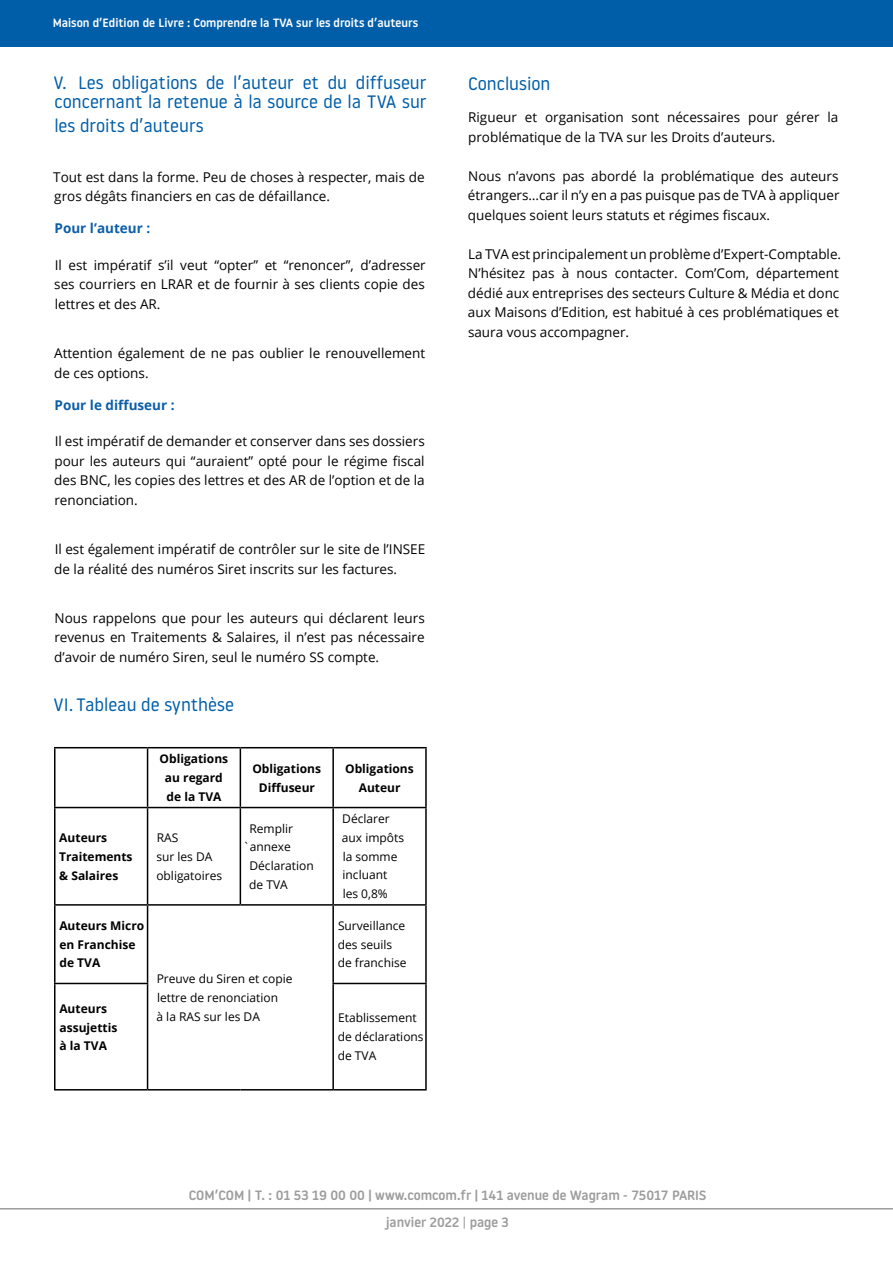
<style>
.page{position:relative;width:893px;height:1263px;background:#fff}
.page>*{position:absolute;margin:0;border:0;box-sizing:border-box;transform-origin:0 0}
.t1{font:18px/19.5px "Roway Round";color:#005ea9}
.t2{font:13.5px/19.5px "Open Sans";color:#020203}
.t3{font:500 13.5px/26.8px "Roway Round";color:#9d9d9d;text-align:center}
.t4{font:700 13.5px "Open Sans";color:#0c5ea9}
.t5{font:12px/18.8px "Open Sans";color:#000}
.t6{font:700 12px/18.8px "Open Sans";color:#000;text-align:center}
.t7{font:500 12px "Roway Round";color:#fefefe}
.s1{font-weight:400}
</style>
<div class="page">
<div style="left:0;top:0;width:893px;height:47px;background:#005ea9"></div>
<hr style="left:0;top:1208px;width:893px;height:1px;background:#9d9d9d">
<hr style="left:54px;top:747px;width:94px;height:1px;background:#000">
<hr style="left:54px;top:748px;width:2px;height:59px;background:#000">
<hr style="left:148px;top:747px;width:92px;height:1px;background:#000">
<hr style="left:147px;top:748px;width:1px;height:59px;background:#000">
<hr style="left:240px;top:747px;width:93px;height:1px;background:#000">
<hr style="left:240px;top:748px;width:1px;height:59px;background:#000">
<hr style="left:333px;top:747px;width:94px;height:1px;background:#000">
<hr style="left:332px;top:748px;width:2px;height:59px;background:#000">
<hr style="left:425px;top:748px;width:2px;height:59px;background:#000">
<hr style="left:54px;top:807px;width:94px;height:1px;background:#000">
<hr style="left:54px;top:808px;width:2px;height:96px;background:#000">
<hr style="left:148px;top:807px;width:92px;height:1px;background:#000">
<hr style="left:147px;top:808px;width:1px;height:96px;background:#000">
<hr style="left:240px;top:807px;width:93px;height:1px;background:#000">
<hr style="left:240px;top:808px;width:1px;height:96px;background:#000">
<hr style="left:333px;top:807px;width:94px;height:1px;background:#000">
<hr style="left:332px;top:808px;width:2px;height:96px;background:#000">
<hr style="left:425px;top:808px;width:2px;height:96px;background:#000">
<hr style="left:54px;top:904px;width:94px;height:2px;background:#000">
<hr style="left:54px;top:906px;width:2px;height:77px;background:#000">
<hr style="left:148px;top:904px;width:92px;height:2px;background:#000">
<hr style="left:147px;top:906px;width:1px;height:77px;background:#000">
<hr style="left:240px;top:904px;width:93px;height:2px;background:#000">
<hr style="left:333px;top:904px;width:94px;height:2px;background:#000">
<hr style="left:332px;top:906px;width:2px;height:77px;background:#000">
<hr style="left:425px;top:906px;width:2px;height:77px;background:#000">
<hr style="left:54px;top:983px;width:94px;height:1px;background:#000">
<hr style="left:54px;top:984px;width:2px;height:105px;background:#000">
<hr style="left:147px;top:984px;width:1px;height:105px;background:#000">
<hr style="left:332px;top:983px;width:95px;height:1px;background:#000">
<hr style="left:332px;top:984px;width:2px;height:105px;background:#000">
<hr style="left:425px;top:984px;width:2px;height:105px;background:#000">
<hr style="left:54px;top:1089px;width:94px;height:1px;background:#000">
<hr style="left:148px;top:1089px;width:92px;height:1px;background:#000">
<hr style="left:240px;top:1089px;width:93px;height:1px;background:#000">
<hr style="left:333px;top:1089px;width:94px;height:1px;background:#000">
<p class="t7" style="left:53px;top:14px;width:367px">Maison d’Edition de Livre : Comprendre la TVA sur les droits d’auteurs</p>
<h1 class="t1" style="left:54px;top:72px;width:375px">V. Les obligations de l’auteur et du diffuseur concernant la retenue à la source de la TVA sur</h1>
<h1 class="t1" style="left:54px;top:115px;width:151px">les droits d’auteurs</h1>
<p class="t2" style="left:53px;top:167px;width:373px">Tout est dans la forme. Peu de choses à respecter, mais de gros dégâts financiers en cas de défaillance.</p>
<p class="t4" style="left:55px;top:219px;width:97px">Pour l’auteur :</p>
<p class="t2" style="left:54px;top:255px;width:373px;text-align:justify">Il est impératif s’il veut “opter” et “renoncer”, d’adresser ses courriers en LRAR et de fournir à ses clients copie des lettres et des AR.</p>
<p class="t2" style="left:54px;top:343px;width:373px">Attention également de ne pas oublier le renouvellement de ces options.</p>
<p class="t4" style="left:55px;top:395px;width:121px">Pour le diffuseur :</p>
<p class="t2" style="left:54px;top:431px;width:372px;text-align:justify">Il est impératif de demander et conserver dans ses dossiers pour les auteurs qui “auraient” opté pour le régime fiscal des BNC, les copies des lettres et des AR de l’option et de la renonciation.</p>
<p class="t2" style="left:54px;top:539px;width:372px">Il est également impératif de contrôler sur le site de l’INSEE de la réalité des numéros Siret inscrits sur les factures.</p>
<p class="t2" style="left:54px;top:608px;width:372px;text-align:justify">Nous rappelons que pour les auteurs qui déclarent leurs revenus en Traitements &amp; Salaires, il n’est pas nécessaire d’avoir de numéro Siren, seul le numéro SS compte.</p>
<h1 class="t1" style="left:54px;top:694px;width:182px">VI. Tableau de synthèse</h1>
<p class="t6" style="left:160px;top:749px;width:70px">Obligations au regard de la TVA</p>
<p class="t6" style="left:252px;top:759px;width:70px">Obligations<br>Diffuseur</p>
<p class="t6" style="left:345px;top:759px;width:70px">Obligations<br>Auteur</p>
<p class="t6" style="left:59px;top:828px;width:75px;text-align:left">Auteurs<br>Traitements &amp; Salaires</p>
<p class="t5" style="left:156px;top:828px;width:67px">RAS<br>sur les DA obligatoires</p>
<p class="t5" style="left:342px;top:809px;width:64px">Déclarer aux impôts la somme incluant les 0,8%</p>
<p class="t5" style="left:249px;top:819px;width:45px">Remplir</p>
<p class="t5" style="left:243px;top:837px;width:50px">`annexe</p>
<p class="t5" style="left:249px;top:856px;width:66px">Déclaration</p>
<p class="t5" style="left:249px;top:875px;width:40px">de TVA</p>
<p class="t6" style="left:59px;top:916px;width:86px;text-align:left">Auteurs Micro en Franchise de TVA</p>
<p class="t5" style="left:338px;top:916px;width:70px">Surveillance des seuils de franchise</p>
<p class="t5" style="left:157px;top:969px;width:138px">Preuve du Siren et copie lettre de renonciation<br>à la RAS sur les DA</p>
<p class="t6" style="left:59px;top:999px;width:60px;text-align:left">Auteurs assujettis à la TVA</p>
<p class="t5" style="left:338px;top:1008px;width:87px">Etablissement de déclarations de TVA</p>
<h1 class="t1" style="left:468px;top:73px;width:84px">Conclusion</h1>
<p class="t2" style="left:468px;top:107px;width:372px">Rigueur et organisation sont nécessaires pour gérer la problématique de la TVA sur les Droits d’auteurs.</p>
<p class="t2" style="left:468px;top:166px;width:373px;text-align:justify">Nous n’avons pas abordé la problématique des auteurs étrangers…car il n’y en a pas puisque pas de TVA à appliquer quelques soient leurs statuts et régimes fiscaux.</p>
<p class="t2" style="left:468px;top:244px;width:375px">La TVA est principalement un problème d’Expert-Comptable.<br>N’hésitez pas à nous contacter. Com’Com, département dédié aux entreprises des secteurs Culture &amp; Média et donc aux Maisons d’Edition, est habitué à ces problématiques et saura vous accompagner.</p>
<p class="t3" style="left:189px;top:1181px;width:519px">COM’COM | T. : 01 53 19 00 00 | www.comcom.fr | 141 avenue de Wagram - 75017 PARIS janvier 2022 <span class="s1">|</span> page 3</p>
</div>
